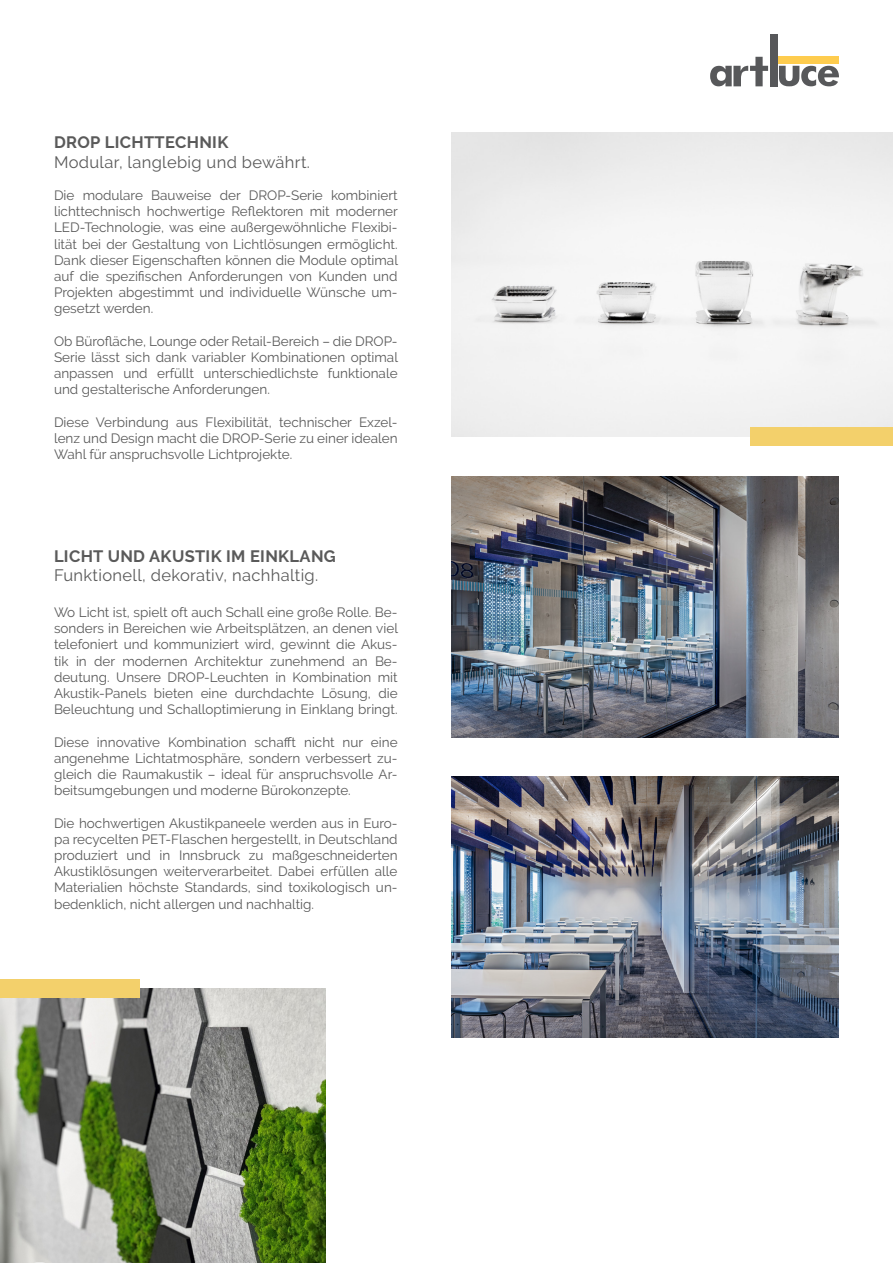
<style>
.page{position:relative;width:893px;height:1263px;background:#fff}
.page>*{position:absolute;margin:0;border:0;box-sizing:border-box;transform-origin:0 0}
.Titel_-_Datenblatt{font:16.5px "Raleway";letter-spacing:.02em;color:#5a5a5a}
.Titel_-_Datenblatt-2{font:700 16.5px "Raleway";letter-spacing:.02em;color:#5a5a5a}
.t1{font:13.5px/16.2px "Raleway";color:#5a5a5a;text-align:justify}
</style>
<div class="page">
<img style="left:451px;top:133px;width:442px;height:303px">
<div style="left:750px;top:427px;width:143px;height:19px;background:#f3d06b"></div>
<img style="left:0;top:988px;width:325px;height:275px">
<div style="left:0;top:978px;width:139px;height:19px;background:#f3d06b"></div>
<svg style="left:710px;top:57px;width:58px;height:29px"></svg>
<div style="left:770px;top:34px;width:7px;height:52px;background:#57585a"></div>
<svg style="left:779px;top:66px;width:60px;height:20px"></svg>
<div style="left:779px;top:57px;width:60px;height:7px;background:#fecc4e"></div>
<img style="left:451px;top:476px;width:388px;height:261px">
<img style="left:451px;top:777px;width:388px;height:260px">
<p class="Titel_-_Datenblatt-2" style="left:54px;top:133px;width:176px">DROP LICHTTECHNIK</p>
<p class="Titel_-_Datenblatt" style="left:54px;top:152px;width:257px">Modular, langlebig und bewährt.</p>
<p class="t1" style="left:54px;top:187px;width:345px">Die modulare Bauweise der DROP-Serie kombiniert lichttechnisch hochwertige Reflektoren mit moderner LED-Technologie, was eine außergewöhnliche Flexibi&shy;lität bei der Gestaltung von Lichtlösungen ermöglicht.<br>Dank dieser Eigenschaften können die Module optimal auf die spezifischen Anforderungen von Kunden und Projekten abgestimmt und individuelle Wünsche um&shy;gesetzt werden.</p>
<p class="t1" style="left:54px;top:333px;width:345px">Ob Bürofläche, Lounge oder Retail-Bereich – die DROP-Serie lässt sich dank variabler Kombinationen optimal anpassen und erfüllt unterschiedlichste funktionale und gestalterische Anforderungen.</p>
<p class="t1" style="left:54px;top:414px;width:345px">Diese Verbindung aus Flexibilität, technischer Exzel&shy;lenz und Design macht die DROP-Serie zu einer idealen Wahl für anspruchsvolle Lichtprojekte.</p>
<p class="Titel_-_Datenblatt-2" style="left:54px;top:546px;width:283px">LICHT UND AKUSTIK IM EINKLANG</p>
<p class="Titel_-_Datenblatt" style="left:54px;top:566px;width:266px">Funktionell, dekorativ, nachhaltig.</p>
<p class="t1" style="left:54px;top:604px;width:345px">Wo Licht ist, spielt oft auch Schall eine große Rolle. Be&shy;sonders in Bereichen wie Arbeitsplätzen, an denen viel telefoniert und kommuniziert wird, gewinnt die Akus&shy;tik in der modernen Architektur zunehmend an Be&shy;deutung. Unsere DROP-Leuchten in Kombination mit Akustik-Panels bieten eine durchdachte Lösung, die Beleuchtung und Schalloptimierung in Einklang bringt.</p>
<p class="t1" style="left:54px;top:734px;width:345px">Diese innovative Kombination schafft nicht nur eine angenehme Lichtatmosphäre, sondern verbessert zu&shy;gleich die Raumakustik – ideal für anspruchsvolle Ar&shy;beitsumgebungen und moderne Bürokonzepte.</p>
<p class="t1" style="left:54px;top:815px;width:345px">Die hochwertigen Akustikpaneele werden aus in Euro&shy;pa recycelten PET-Flaschen hergestellt, in Deutschland produziert und in Innsbruck zu maßgeschneiderten Akustiklösungen weiterverarbeitet. Dabei erfüllen alle Materialien höchste Standards, sind toxikologisch un&shy;bedenklich, nicht allergen und nachhaltig.</p>
</div>
